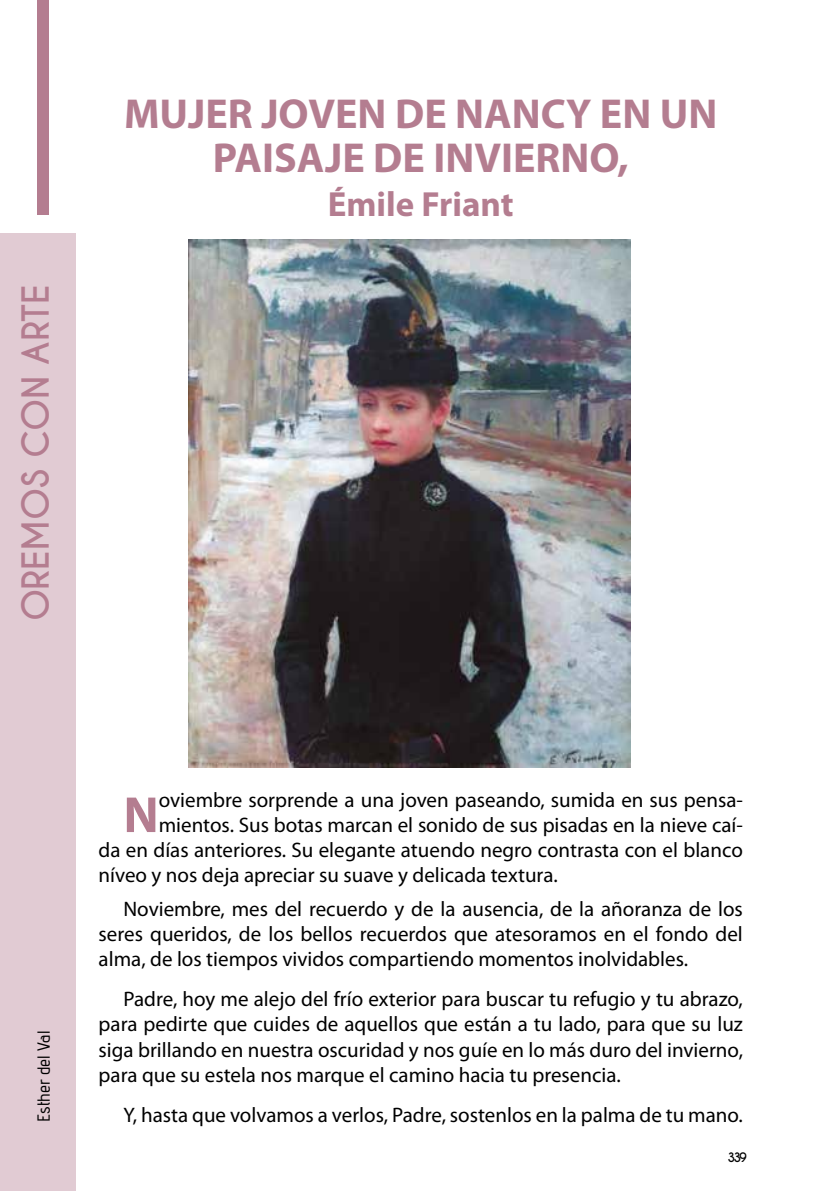
<style>
.page{position:relative;width:819px;height:1191px;background:#fff}
.page>*{position:absolute;margin:0;border:0;box-sizing:border-box;transform-origin:0 0}
.t1{font:700 51.1px "Myriad Pro";color:#b47d90}
.t2{font:700 42px/43.8px "Myriad Pro";color:#b47d90;text-align:center}
.t3{font:700 35px "Caviar Dreams";letter-spacing:-.01em;color:#b47d90}
.t4{font:700 35px "Myriad Pro";color:#b47d90}
.t5{font:21px/25.2px "Myriad Pro";color:#000;text-align:justify}
.t6{font:17.5px "advent Bd 1";color:#000}
.t7{font:700 12.25px "Caviar Dreams";color:#000}
</style>
<div class="page">
<div style="left:0;top:233px;width:75px;height:958px;background:#e1cbd3"></div>
<div style="left:37px;top:0;width:12px;height:215px;background:#b47d90"></div>
<img style="left:188px;top:239px;width:443px;height:528px">
<h3 class="t3" style="left:14px;top:621px;width:338px;rotate:-90deg">OREMOS CON ARTE</h3>
<h2 class="t2" style="left:124px;top:91px;width:595px">MUJER JOVEN DE NANCY EN UN<br>PAISAJE DE INVIERNO,</h2>
<h3 class="t4" style="left:328px;top:181px;width:187px">Émile Friant</h3>
<p class="t6" style="left:33px;top:1121px;width:92px;rotate:-90deg">Esther del Val</p>
<h1 class="t1" style="left:123px;top:781px;width:37px">N</h1>
<p class="t5" style="left:159px;top:787px;width:585px">oviembre sorprende a una joven paseando, sumida en sus pensa-</p>
<p class="t5" style="left:159px;top:812px;width:585px">mientos. Sus botas marcan el sonido de sus pisadas en la nieve caí-</p>
<p class="t5" style="left:99px;top:837px;width:645px">da en días anteriores. Su elegante atuendo negro contrasta con el blanco</p>
<p class="t5" style="left:99px;top:862px;width:460px">níveo y nos deja apreciar su suave y delicada textura.</p>
<p class="t5" style="left:99px;top:895px;width:645px;text-indent:25px">Noviembre, mes del recuerdo y de la ausencia, de la añoranza de los seres queridos, de los bellos recuerdos que atesoramos en el fondo del alma, de los tiempos vividos compartiendo momentos inolvidables.</p>
<p class="t5" style="left:99px;top:986px;width:645px;text-indent:25px">Padre, hoy me alejo del frío exterior para buscar tu refugio y tu abrazo, para pedirte que cuides de aquellos que están a tu lado, para que su luz siga brillando en nuestra oscuridad y nos guíe en lo más duro del invierno, para que su estela nos marque el camino hacia tu presencia.</p>
<p class="t5" style="left:123px;top:1101px;width:621px">Y, hasta que volvamos a verlos, Padre, sostenlos en la palma de tu mano.</p>
<p class="t7" style="left:727px;top:1150px;width:21px">339</p>
</div>
